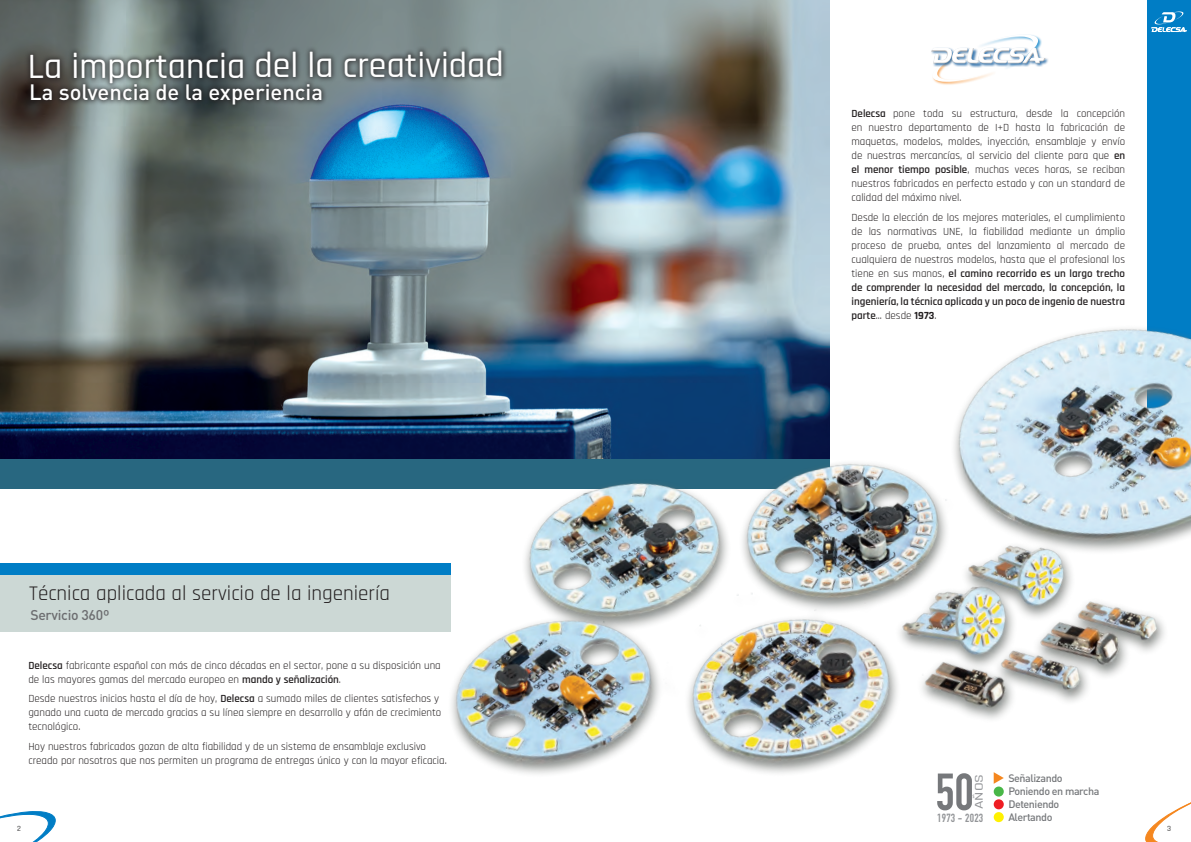
<style>
.page{position:relative;width:1191px;height:842px;background:#fff}
.page>*{position:absolute;margin:0;border:0;box-sizing:border-box;transform-origin:0 0}
.t1{font:700 51.4px "DIN Condensed";color:#76787b}
.t2{font:500 36px "Rajdhani";letter-spacing:-.005em;color:#fff}
.t3{font:500 22px "DIN Pro";color:#fff}
.t4{font:21px "Rajdhani";color:#231f20}
.t5{font:500 14px "DIN Pro";letter-spacing:-.02em;color:#6c6d70}
.t6{font:500 12px "Rajdhani";color:#939598;scale:1.32 1}
.t7{font:700 11.7px "DIN Condensed";letter-spacing:.02em;color:#939598}
.t8{font:11px/14px "Rajdhani";color:#231f20}
.t9{font:500 10.7px/12.9px "DIN Pro";letter-spacing:-.04em;color:#76787b}
.t10{font:500 8px "Rajdhani";color:#3e3e3f}
.s1{font-weight:600}
.s2{font-weight:700}
</style>
<div class="page">
<div style="left:1147px;top:0;width:44px;height:421px;background:#007dc5"></div>
<svg style="left:0;top:811px;width:55px;height:31px"></svg>
<svg style="left:1151px;top:12px;width:36px;height:20px"></svg>
<img style="left:0;top:0;width:829px;height:459px">
<div style="left:0;top:459px;width:829px;height:29px;background:#286780"></div>
<div style="left:0;top:573px;width:450px;height:58px;background:#ccd8d5"></div>
<div style="left:0;top:564px;width:450px;height:11px;background:#007dc5"></div>
<div style="left:24px;top:45px;width:483px;height:44px;background:#231f20;opacity:.75"></div>
<div style="left:25px;top:78px;width:303px;height:33px;background:#231f20;opacity:.75"></div>
<img style="left:341px;top:296px;width:850px;height:546px">
<div style="left:932px;top:49px;width:65px;height:37px;background:#f5871f;opacity:.75"></div>
<div style="left:1021px;top:47px;width:28px;height:20px;background:#015097;opacity:.75"></div>
<div style="left:1020px;top:48px;width:26px;height:17px;background:#231f20;opacity:.61"></div>
<svg style="left:931px;top:35px;width:114px;height:47px"></svg>
<div style="left:965px;top:48px;width:14px;height:17px;background:#231f20;opacity:.61"></div>
<h2 class="t2" style="left:28px;top:45px;width:478px">La importancia del la creatividad</h2>
<h3 class="t3" style="left:29px;top:74px;width:295px">La solvencia de la experiencia</h3>
<h3 class="t4" style="left:29px;top:581px;width:362px">Técnica aplicada al servicio de la ingeniería</h3>
<p class="t5" style="left:30px;top:603px;width:81px">Servicio 360º</p>
<p class="t8" style="left:28px;top:659px;width:414px"><span class="s1">Delecsa</span> fabricante español con más de cinco décadas en el sector, pone a su disposición una de las mayores gamas del mercado europeo en <span class="s1">mando y señalización</span>.</p>
<p class="t8" style="left:28px;top:692px;width:414px">Desde nuestros inicios hasta el día de hoy, <span class="s1">Delecsa</span> a sumado miles de clientes satisfechos y ganado una cuota de mercado gracias a su línea siempre en desarrollo y afán de crecimiento tecnológico.</p>
<p class="t8" style="left:28px;top:740px;width:420px">Hoy nuestros fabricados gozan de alta fiabilidad y de un sistema de ensamblaje exclusivo creado por nosotros que nos permiten un programa de entregas único y con la mayor eficacia.</p>
<p class="t8" style="left:851px;top:107px;width:275px;text-align:justify"><span class="s1">Delecsa</span> pone toda su estructura, desde la concepción en nuestro departamento de I+D hasta la fabricación de maquetas, modelos, moldes, inyección, ensamblaje y envío de nuestras mercancías, al servicio del cliente para que <span class="s1">en el menor tiempo posible</span>, muchas veces horas, se reciban nuestros fabricados en perfecto estado y con un standard de calidad del máximo nivel.</p>
<p class="t8" style="left:851px;top:211px;width:275px;text-align:justify">Desde la elección de los mejores materiales, el cumplimiento de las normativas UNE, la fiabilidad mediante un ámplio proceso de prueba, antes del lanzamiento al mercado de cualquiera de nuestros modelos, hasta que el profesional los tiene en sus manos, <span class="s1">el camino recorrido es un largo trecho de comprender la necesidad del mercado, la concepción, la ingeniería, la técnica aplicada y un poco de ingenio de nuestra parte</span>... desde <span class="s2">1973</span>.</p>
<h1 class="t1" style="left:935px;top:757px;width:40px">50</h1>
<p class="t6" style="left:972px;top:809px;width:28px;rotate:-90deg">AÑOS</p>
<p class="t7" style="left:937px;top:810px;width:48px">1973 - 2023</p>
<p class="t9" style="left:1008px;top:771px;width:93px">Señalizando<br>Poniendo en marcha<br>Deteniendo<br>Alertando</p>
<p class="t10" style="left:17px;top:824px;width:5px">2</p>
<p class="t10" style="left:1167px;top:824px;width:5px">3</p>
</div>
